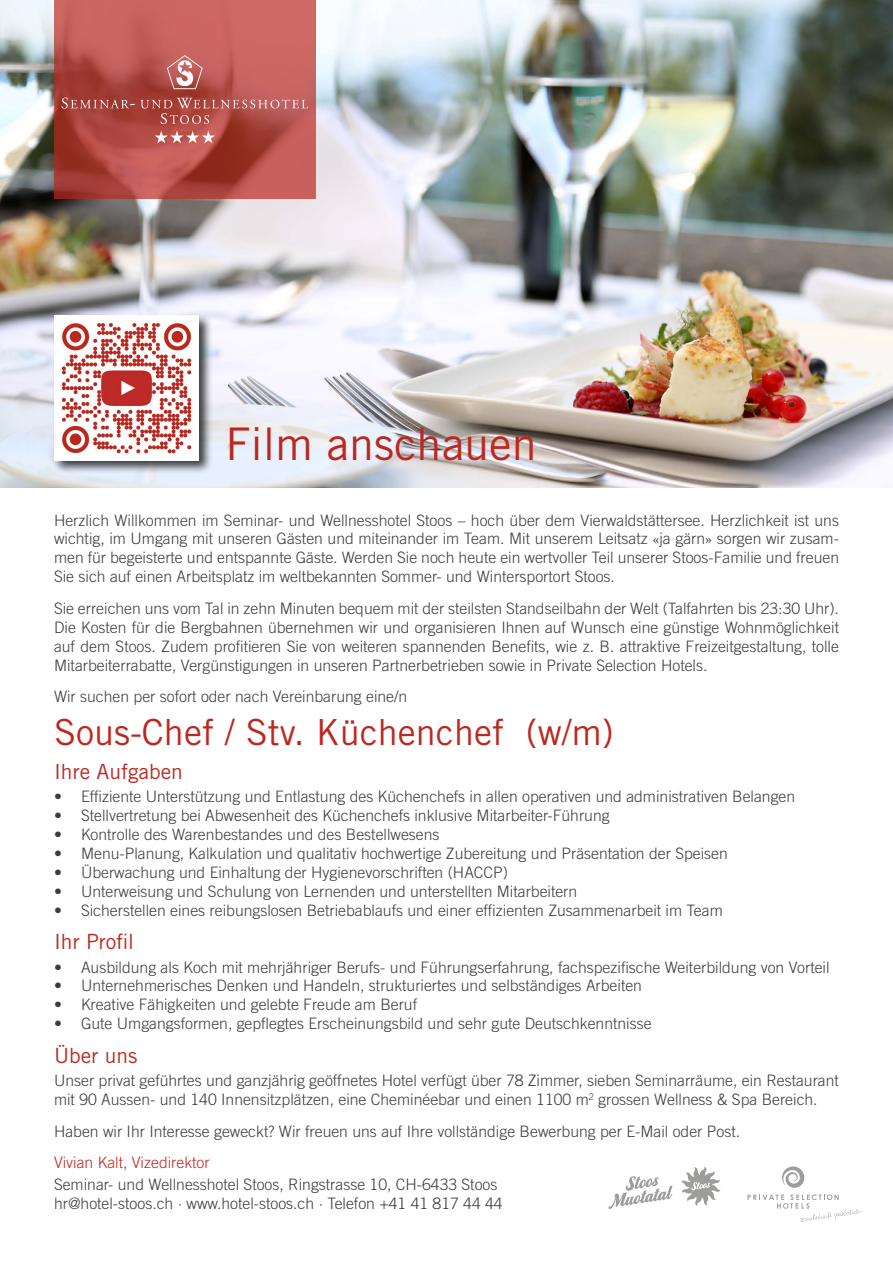
<style>
.page{position:relative;width:893px;height:1263px;background:#fff}
.page>*{position:absolute;margin:0;border:0;box-sizing:border-box;transform-origin:0 0}
.t1{font:45px "Trade Gothic LT Std";color:#bc281f}
.t2{font:36px "Trade Gothic LT Std";color:#bc281f}
.t3{font:21px "Trade Gothic LT Std";color:#bc281f}
.t4{font:300 15.75px/18.9px "Trade Gothic LT Std";color:#3c3c3b;text-align:justify}
.t5{font:300 15.75px "Trade Gothic LT Std";color:#bc281f}
.s1{font-family:"Minion Pro";font-weight:400}
</style>
<div class="page">
<img style="left:0;top:0;width:893px;height:487px">
<svg style="left:54px;top:0;width:262px;height:198px;background:#bd5751"></svg>
<svg style="left:62px;top:55px;width:246px;height:88px;background:#b4554f"></svg>
<div style="left:52px;top:314px;width:161px;height:160px;background:#000;opacity:.75"></div>
<img style="left:54px;top:316px;width:144px;height:144px">
<svg style="left:608px;top:1176px;width:65px;height:33px"></svg>
<svg style="left:681px;top:1166px;width:39px;height:40px"></svg>
<svg style="left:747px;top:1194px;width:115px;height:28px"></svg>
<svg style="left:782px;top:1166px;width:22px;height:22px"></svg>
<h1 class="t1" style="left:225px;top:417px;width:313px">Film anschauen</h1>
<p class="t4" style="left:54px;top:510px;width:787px">Herzlich Willkommen im Seminar- und Wellnesshotel Stoos – hoch über dem Vierwaldstättersee. Herzlichkeit ist uns wichtig, im Umgang mit unseren Gästen und miteinander im Team. Mit unserem Leitsatz <span class="s1">«</span>ja gärn<span class="s1">»</span> sorgen wir zusam&shy;men für begeisterte und entspannte Gäste. Werden Sie noch heute ein wertvoller Teil unserer Stoos-Familie und freuen Sie sich auf einen Arbeitsplatz im weltbekannten Sommer- und Wintersportort Stoos.</p>
<p class="t4" style="left:54px;top:599px;width:786px">Sie erreichen uns vom Tal in zehn Minuten bequem mit der steilsten Standseilbahn der Welt (Talfahrten bis 23:30 Uhr).<br>Die Kosten für die Bergbahnen übernehmen wir und organisieren Ihnen auf Wunsch eine günstige Wohnmöglichkeit auf dem Stoos. Zudem profitieren Sie von weiteren spannenden Benefits, wie z. B. attraktive Freizeitgestaltung, tolle Mitarbeiterrabatte, Vergünstigungen in unseren Partnerbetrieben sowie in Private Selection Hotels.</p>
<p class="t4" style="left:54px;top:687px;width:355px">Wir suchen per sofort oder nach Vereinbarung eine/n</p>
<h2 class="t2" style="left:54px;top:711px;width:561px">Sous-Chef / Stv. Küchenchef (w/m)</h2>
<h3 class="t3" style="left:54px;top:759px;width:130px">Ihre Aufgaben</h3>
<p class="t4" style="left:54px;top:787px;width:743px">• Effiziente Unterstützung und Entlastung des Küchenchefs in allen operativen und administrativen Belangen</p>
<p class="t4" style="left:54px;top:806px;width:557px">• Stellvertretung bei Abwesenheit des Küchenchefs inklusive Mitarbeiter-Führung</p>
<p class="t4" style="left:54px;top:825px;width:387px">• Kontrolle des Warenbestandes und des Bestellwesens</p>
<p class="t4" style="left:54px;top:844px;width:675px">• Menu-Planung, Kalkulation und qualitativ hochwertige Zubereitung und Präsentation der Speisen</p>
<p class="t4" style="left:54px;top:863px;width:456px">• Überwachung und Einhaltung der Hygienevorschriften (HACCP)</p>
<p class="t4" style="left:54px;top:881px;width:525px">• Unterweisung und Schulung von Lernenden und unterstellten Mitarbeitern</p>
<p class="t4" style="left:54px;top:900px;width:670px">• Sicherstellen eines reibungslosen Betriebablaufs und einer effizienten Zusammenarbeit im Team</p>
<h3 class="t3" style="left:54px;top:929px;width:81px">Ihr Profil</h3>
<p class="t4" style="left:54px;top:957px;width:777px">• Ausbildung als Koch mit mehrjähriger Berufs- und Führungserfahrung, fachspezifische Weiterbildung von Vorteil</p>
<p class="t4" style="left:54px;top:976px;width:589px">• Unternehmerisches Denken und Handeln, strukturiertes und selbständiges Arbeiten</p>
<p class="t4" style="left:54px;top:995px;width:365px">• Kreative Fähigkeiten und gelebte Freude am Beruf</p>
<p class="t4" style="left:54px;top:1014px;width:599px">• Gute Umgangsformen, gepflegtes Erscheinungsbild und sehr gute Deutschkenntnisse</p>
<h3 class="t3" style="left:54px;top:1043px;width:85px">Über uns</h3>
<p class="t4" style="left:54px;top:1071px;width:786px">Unser privat geführtes und ganzjährig geöffnetes Hotel verfügt über 78 Zimmer, sieben Seminarräume, ein Restaurant mit 90 Aussen- und 140 Innensitzplätzen, eine Cheminéebar und einen 1100 m<sup>2</sup> grossen Wellness &amp; Spa Bereich.</p>
<p class="t4" style="left:54px;top:1121px;width:688px">Haben wir Ihr Interesse geweckt? Wir freuen uns auf Ihre vollständige Bewerbung per E-Mail oder Post.</p>
<p class="t5" style="left:54px;top:1153px;width:157px">Vivian Kalt, Vizedirektor</p>
<p class="t4" style="left:54px;top:1175px;width:450px">Seminar- und Wellnesshotel Stoos, Ringstrasse 10, CH-6433 Stoos hr@hotel-stoos.ch · www.hotel-stoos.ch · Telefon +41 41 817 44 44</p>
</div>
